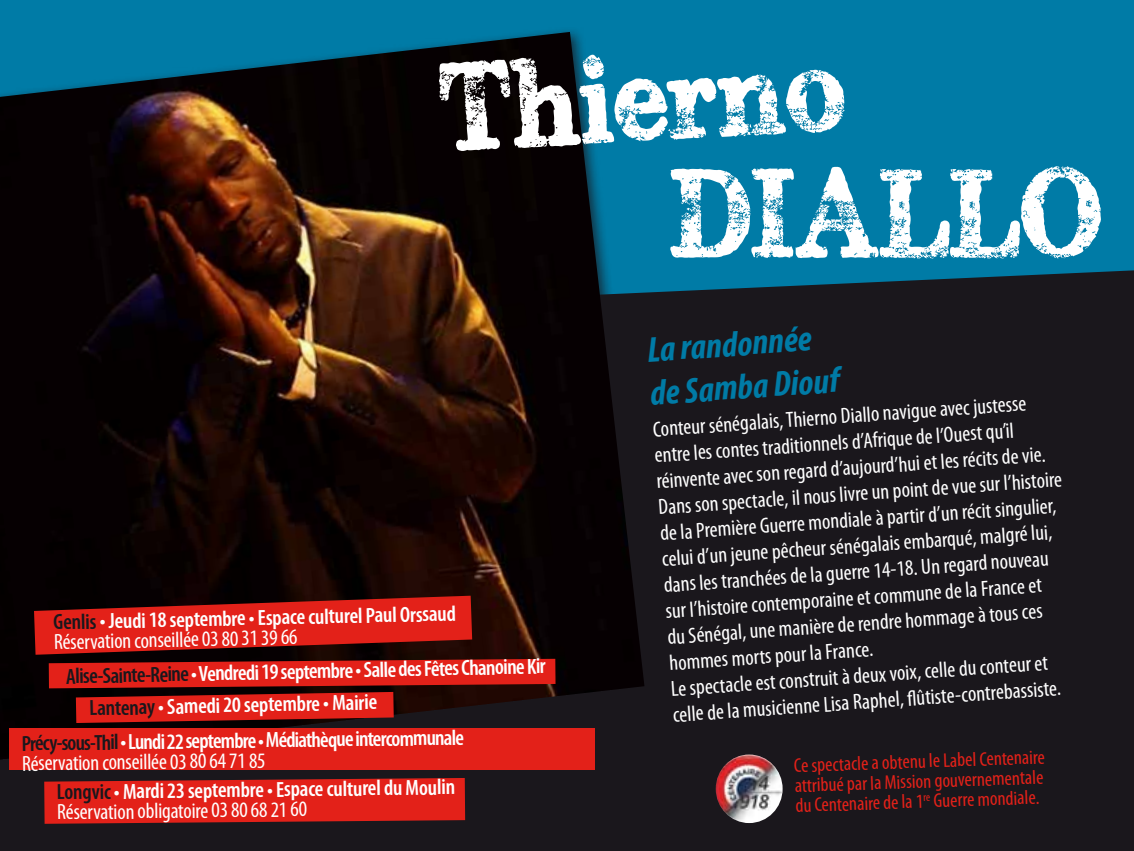
<style>
.page{position:relative;width:1134px;height:851px;background:#fff}
.page>*{position:absolute;margin:0;border:0;box-sizing:border-box;transform-origin:0 0}
.t1{font:italic 700 condensed 36px/43.2px "Myriad Pro";color:#007ba6}
.t2{font:condensed 22px/26px "Myriad Pro";color:#fff}
.t3{font:600 condensed 22px/20.6px "Myriad Pro";color:#fff}
.t4{font:condensed 20px/20px "Myriad Pro";color:#e32119;text-align:justify}
.s1{color:#1a171c}
.s2{font-weight:400}
</style>
<div class="page">
<div style="left:0;top:322px;width:1134px;height:528px;background:#1a171c"></div>
<svg style="left:0;top:0;width:1134px;height:322px;background:#04698e"></svg>
<div style="left:0;top:26px;width:658px;height:756px;background:#1a171c;opacity:.75"></div>
<img style="left:0;top:32px;width:644px;height:727px">
<svg style="left:439px;top:55px;width:406px;height:96px"></svg>
<svg style="left:34px;top:595px;width:521px;height:128px;background:#8f1611"></svg>
<svg style="left:670px;top:166px;width:431px;height:92px;fill:#007ba6"></svg>
<div style="left:10px;top:728px;width:585px;height:42px;background:#e32119"></div>
<svg style="left:44px;top:777px;width:421px;height:46px;background:#d12019"></svg>
<img style="left:716px;top:754px;width:67px;height:68px">
<p class="t3" style="left:53px;top:610px;width:404px;rotate:-1deg"><span class="s1">Genlis</span> • Jeudi 18 septembre • Espace culturel Paul Orssaud<br><span class="s2">Réservation conseillée 03 80 31 39 66</span></p>
<p class="t3" style="left:89px;top:657px;width:458px;line-height:32.6px;text-indent:-23px;rotate:-1deg"><span class="s1">Alise-Sainte-Reine</span> • Vendredi 19 septembre • Salle des Fêtes Chanoine Kir<br><span class="s1">Lantenay</span> • Samedi 20 septembre • Mairie</p>
<p class="t3" style="left:21px;top:734px;width:444px;line-height:19.2px;rotate:-1deg"><span class="s1">Précy-sous-Thil</span> • Lundi 22 septembre • Médiathèque intercommunale<br><span class="s2">Réservation conseillée 03 80 64 71 85</span></p>
<p class="t3" style="left:57px;top:782px;width:400px;line-height:19.4px;rotate:-1deg"><span class="s1">Longvic</span> • Mardi 23 septembre • Espace culturel du Moulin<br><span class="s2">Réservation obligatoire 03 80 68 21 60</span></p>
<h1 class="t1" style="left:646px;top:327px;width:191px;rotate:-4deg">La randonnée de Samba Diouf</h1>
<p class="t2" style="left:652px;top:416px;width:406px;rotate:-4deg">Conteur sénégalais, Thierno Diallo navigue avec justesse entre les contes traditionnels d’Afrique de l’Ouest qu’il réinvente avec son regard d’aujourd’hui et les récits de vie.<br>Dans son spectacle, il nous livre un point de vue sur l’histoire de la Première Guerre mondiale à partir d’un récit singulier, celui d’un jeune pêcheur sénégalais embarqué, malgré lui, dans les tranchées de la guerre 14-18. Un regard nouveau sur l’histoire contemporaine et commune de la France et<br>du Sénégal, une manière de rendre hommage à tous ces hommes morts pour la France.<br>Le spectacle est construit à deux voix, celle du conteur et celle de la musicienne Lisa Raphel, fl ûtiste-contrebassiste.</p>
<p class="t4" style="left:794px;top:755px;width:253px;rotate:-2deg">Ce spectacle a obtenu le Label Centenaire attribué par la Mission gouvernementale du Centenaire de la 1<sup>re</sup> Guerre mondiale.</p>
</div>
